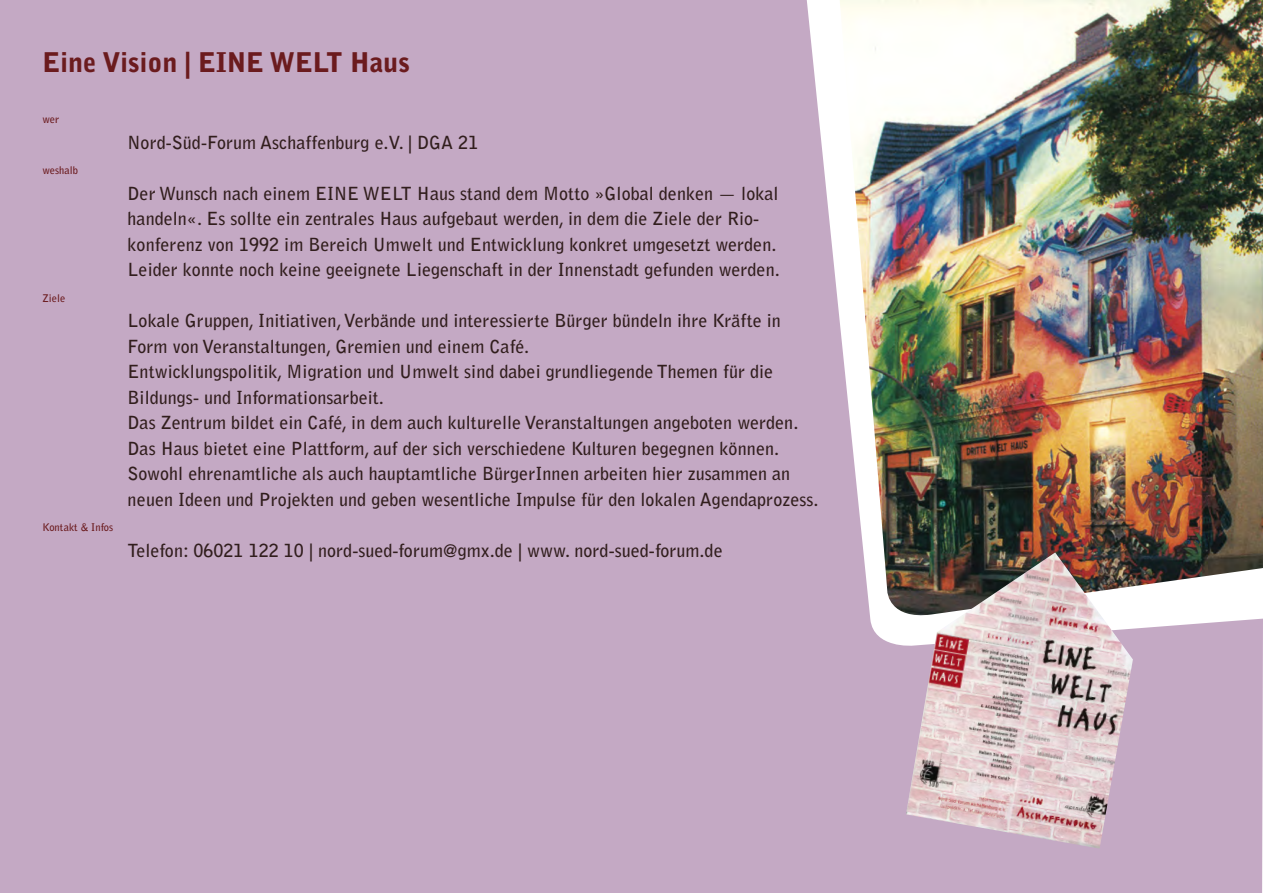
<style>
.page{position:relative;width:1263px;height:893px;background:#c4a9c4}
.page>*{position:absolute;margin:0;border:0;box-sizing:border-box;transform-origin:0 0}
.t1{font:900 27px "Bell Gothic Std";color:#6b1b1e}
.t2{font:700 18px/25.5px "Bell Gothic Std";letter-spacing:.005em;color:#311e1d}
.t3{font:700 10.5px "Bell Gothic Std";letter-spacing:.005em;color:#6b1b1e}
</style>
<div class="page">
<img style="left:840px;top:0;width:423px;height:616px">
<img style="left:906px;top:552px;width:227px;height:296px">
<h1 class="t1" style="left:43px;top:47px;width:369px">Eine Vision | EINE WELT Haus</h1>
<p class="t3" style="left:43px;top:113px;width:18px">wer</p>
<p class="t3" style="left:43px;top:164px;width:37px">weshalb</p>
<p class="t3" style="left:43px;top:292px;width:24px">Ziele</p>
<p class="t3" style="left:43px;top:521px;width:72px">Kontakt &amp; Infos</p>
<p class="t2" style="left:128px;top:130px;width:352px">Nord-Süd-Forum Aschaffenburg e.V. | DGA 21</p>
<p class="t2" style="left:128px;top:181px;width:654px">Der Wunsch nach einem EINE WELT Haus stand dem Motto »Global denken — lokal handeln«. Es sollte ein zentrales Haus aufgebaut werden, in dem die Ziele der Rio&shy;konferenz von 1992 im Bereich Umwelt und Entwicklung konkret umgesetzt werden.<br>Leider konnte noch keine geeignete Liegenschaft in der Innenstadt gefunden werden.</p>
<p class="t2" style="left:128px;top:308px;width:692px">Lokale Gruppen, Initiativen, Verbände und interessierte Bürger bündeln ihre Kräfte in Form von Veranstaltungen, Gremien und einem Café.<br>Entwicklungspolitik, Migration und Umwelt sind dabei grundliegende Themen für die Bildungs- und Informationsarbeit.<br>Das Zentrum bildet ein Café, in dem auch kulturelle Veranstaltungen angeboten werden.<br>Das Haus bietet eine Plattform, auf der sich verschiedene Kulturen begegnen können.<br>Sowohl ehrenamtliche als auch hauptamtliche BürgerInnen arbeiten hier zusammen an neuen Ideen und Projekten und geben wesentliche Impulse für den lokalen Agendaprozess.</p>
<p class="t2" style="left:128px;top:538px;width:597px">Telefon: 06021 122 10 | nord-sued-forum@gmx.de | www. nord-sued-forum.de</p>
</div>
